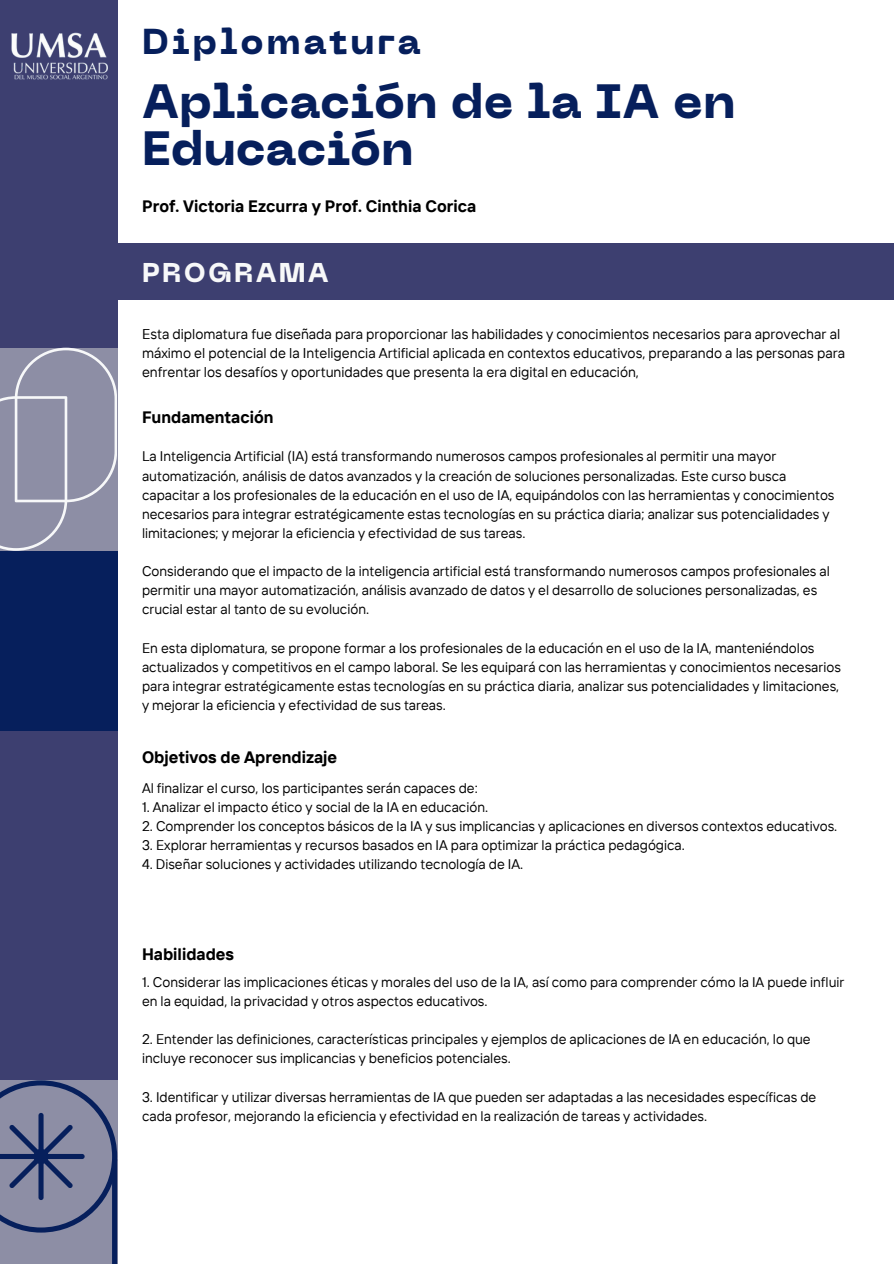
<style>
.page{position:relative;width:894px;height:1264px;background:#fff}
.page>*{position:absolute;margin:0;border:0;box-sizing:border-box;transform-origin:0 0}
.t1{font:800 47.7px/47.2px "PP Neue Machina";color:#061f5c}
.t2{font:800 35.7px "PP Neue Machina";letter-spacing:.08em;color:#061f5c}
.t3{font:800 27px "PP Neue Machina";letter-spacing:.08em;color:#f7f8f9}
.t4{font:700 16.5px "TT Interphases";color:#000}
.t5{font:14.1px/19.2px "TT Interphases";color:#000}
.t6{font:13.95px/19.2px "TT Interphases";color:#000}
</style>
<div class="page">
<div style="left:117px;top:243px;width:776px;height:56px;background:#3d3f70"></div>
<div style="left:0;top:0;width:117px;height:347px;background:#3d3f70"></div>
<div style="left:0;top:730px;width:117px;height:349px;background:#3d3f70"></div>
<div style="left:0;top:551px;width:117px;height:179px;background:#061f5c"></div>
<svg style="left:0;top:348px;width:117px;height:203px;background:#9596ab"></svg>
<svg style="left:0;top:1080px;width:117px;height:183px;background:#757a98"></svg>
<img style="left:11px;top:32px;width:97px;height:48px">
<h4 class="t2" style="left:142px;top:28px;width:280px">Diplomatura</h4>
<p class="t1" style="left:142px;top:82px;width:595px">Aplicación de la IA en<br>Educación</p>
<h2 class="t4" style="left:142px;top:196px;width:335px">Prof. Victoria Ezcurra y Prof. Cinthia Corica</h2>
<p class="t3" style="left:142px;top:262px;width:188px">PROGRAMA</p>
<p class="t5" style="left:142px;top:324px;width:704px">Esta diplomatura fue diseñada para proporcionar las habilidades y conocimientos necesarios para aprovechar al máximo el potencial de la Inteligencia Artificial aplicada en contextos educativos, preparando a las personas para enfrentar los desafíos y oportunidades que presenta la era digital en educación,</p>
<p class="t4" style="left:142px;top:407px;width:133px">Fundamentación</p>
<h1 class="t6" style="left:142px;top:446px;width:693px">La Inteligencia Artificial (IA) está transformando numerosos campos profesionales al permitir una mayor automatización, análisis de datos avanzados y la creación de soluciones personalizadas. Este curso busca capacitar a los profesionales de la educación en el uso de IA, equipándolos con las herramientas y conocimientos necesarios para integrar estratégicamente estas tecnologías en su práctica diaria; analizar sus potencialidades y limitaciones; y mejorar la eficiencia y efectividad de sus tareas.</h1>
<h4 class="t6" style="left:142px;top:561px;width:689px">Considerando que el impacto de la inteligencia artificial está transformando numerosos campos profesionales al permitir una mayor automatización, análisis avanzado de datos y el desarrollo de soluciones personalizadas, es crucial estar al tanto de su evolución.</h4>
<h3 class="t6" style="left:142px;top:638px;width:700px">En esta diplomatura, se propone formar a los profesionales de la educación en el uso de la IA, manteniéndolos actualizados y competitivos en el campo laboral. Se les equipará con las herramientas y conocimientos necesarios para integrar estratégicamente estas tecnologías en su práctica diaria, analizar sus potencialidades y limitaciones, y mejorar la eficiencia y efectividad de sus tareas.</h3>
<p class="t4" style="left:142px;top:746px;width:197px">Objetivos de Aprendizaje</p>
<p class="t6" style="left:142px;top:777px;width:337px">Al finalizar el curso, los participantes serán capaces de:</p>
<h4 class="t6" style="left:142px;top:797px;width:347px">1. Analizar el impacto ético y social de la IA en educación.</h4>
<p class="t6" style="left:142px;top:816px;width:696px">2. Comprender los conceptos básicos de la IA y sus implicancias y aplicaciones en diversos contextos educativos.</p>
<p class="t6" style="left:142px;top:835px;width:544px">3. Explorar herramientas y recursos basados en IA para optimizar la práctica pedagógica.</p>
<p class="t6" style="left:142px;top:854px;width:382px">4. Diseñar soluciones y actividades utilizando tecnología de IA.</p>
<p class="t4" style="left:142px;top:943px;width:94px">Habilidades</p>
<p class="t6" style="left:142px;top:972px;width:703px">1. Considerar las implicaciones éticas y morales del uso de la IA, así como para comprender cómo la IA puede influir en la equidad, la privacidad y otros aspectos educativos.</p>
<h4 class="t6" style="left:142px;top:1029px;width:670px">2. Entender las definiciones, características principales y ejemplos de aplicaciones de IA en educación, lo que incluye reconocer sus implicancias y beneficios potenciales.</h4>
<p class="t6" style="left:142px;top:1086px;width:675px">3. Identificar y utilizar diversas herramientas de IA que pueden ser adaptadas a las necesidades específicas de cada profesor, mejorando la eficiencia y efectividad en la realización de tareas y actividades.</p>
</div>
